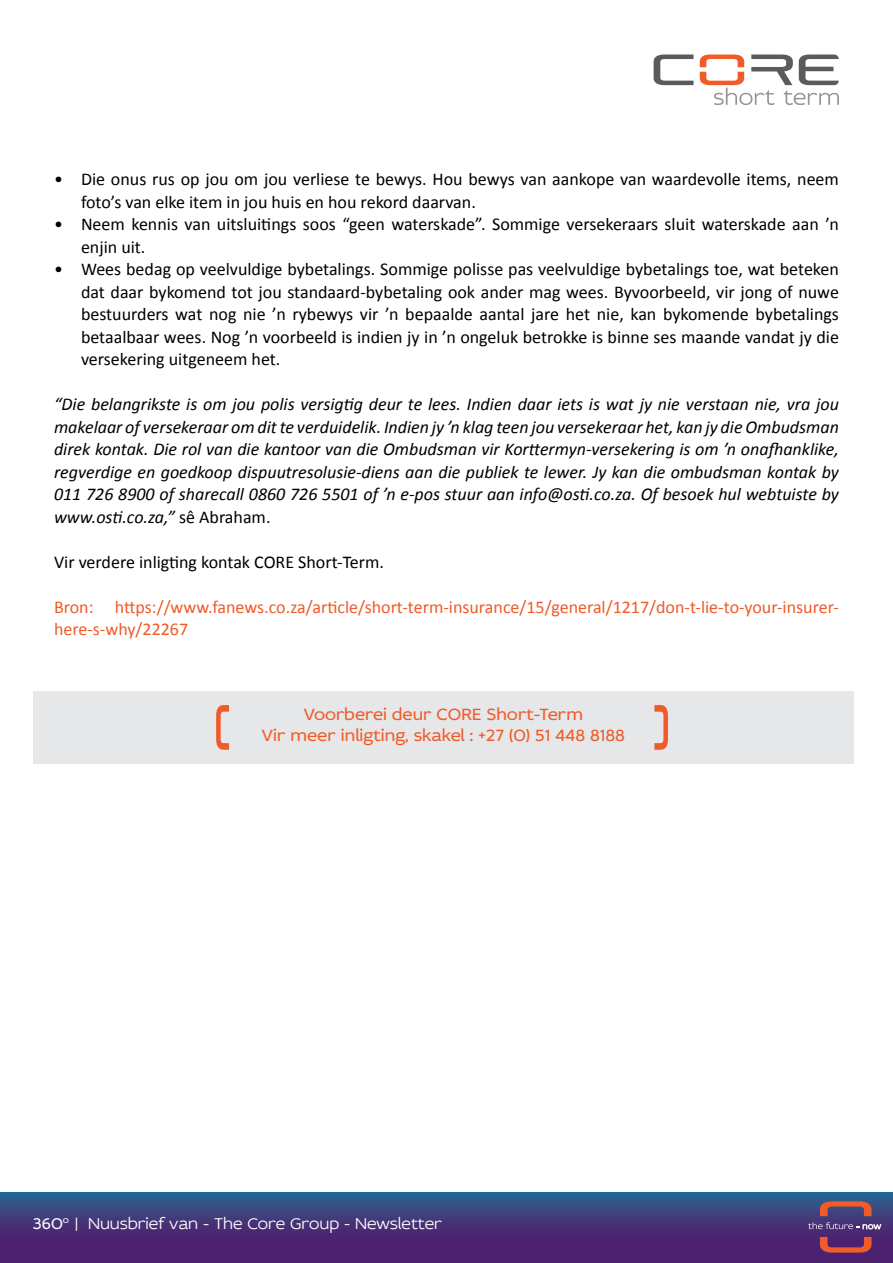
<style>
.page{position:relative;width:893px;height:1263px;background:#fff}
.page>*{position:absolute;margin:0;border:0;box-sizing:border-box;transform-origin:0 0}
.t1{font:18px/22.5px "Calibri";color:#000}
.t2{font:italic 18px/22.5px "Calibri";color:#000;text-align:justify}
.t3{font:18px/22.5px "Calibri";color:#f15a29}
.t4{font:17.25px/20.9px "Idealist Sans";color:#f15a29;text-align:center}
.t5{font:300 16.5px "Idealist Sans";color:#fff}
.s1{font-style:normal}
.s2{font-weight:400}
</style>
<div class="page">
<svg style="left:0;top:1193px;width:893px;height:70px;background:#423579"></svg>
<svg style="left:808px;top:1222px;width:73px;height:7px"></svg>
<svg style="left:820px;top:1201px;width:52px;height:15px"></svg>
<svg style="left:820px;top:1237px;width:52px;height:15px"></svg>
<div style="left:33px;top:691px;width:821px;height:73px;background:#e6e7e8"></div>
<svg style="left:216px;top:705px;width:13px;height:45px"></svg>
<svg style="left:654px;top:705px;width:14px;height:45px"></svg>
<svg style="left:654px;top:55px;width:40px;height:30px"></svg>
<svg style="left:700px;top:55px;width:139px;height:50px"></svg>
<p class="t1" style="left:81px;top:168px;width:759px;text-indent:-27px">• Die onus rus op jou om jou verliese te bewys. Hou bewys van aankope van waardevolle items, neem foto’s van elke item in jou huis en hou rekord daarvan.</p>
<p class="t1" style="left:81px;top:213px;width:759px;text-indent:-27px">• Neem kennis van uitsluitings soos “geen waterskade”. Sommige versekeraars sluit waterskade aan ’n enjin uit.</p>
<p class="t1" style="left:81px;top:258px;width:759px;text-align:justify;text-indent:-27px">• Wees bedag op veelvuldige bybetalings. Sommige polisse pas veelvuldige bybetalings toe, wat beteken dat daar bykomend tot jou standaard-bybetaling ook ander mag wees. Byvoorbeeld, vir jong of nuwe bestuurders wat nog nie ’n rybewys vir ’n bepaalde aantal jare het nie, kan bykomende bybetalings betaalbaar wees. Nog ’n voorbeeld is indien jy in ’n ongeluk betrokke is binne ses maande vandat jy die versekering uitgeneem het.</p>
<p class="t2" style="left:54px;top:392px;width:786px">“Die belangrikste is om jou polis versigtig deur te lees. Indien daar iets is wat jy nie verstaan nie, vra jou makelaar of versekeraar om dit te verduidelik. Indien jy ’n klag teen jou versekeraar het, kan jy die Ombudsman direk kontak. Die rol van die kantoor van die Ombudsman vir Korttermyn-versekering is om ’n onafhanklike, regverdige en goedkoop dispuutresolusie-diens aan die publiek te lewer. Jy kan die ombudsman kontak by 011 726 8900 of sharecall 0860 726 5501 of ’n e-pos stuur aan info@osti.co.za. Of besoek hul webtuiste by www.osti.co.za,” <span class="s1">sê Abraham.</span></p>
<p class="t1" style="left:54px;top:550px;width:332px">Vir verdere inligting kontak CORE Short-Term.</p>
<p class="t3" style="left:54px;top:595px;width:786px">Bron: https://www.fanews.co.za/article/short-term-insurance/15/general/1217/don-t-lie-to-your-insurer&shy;here-s-why/22267</p>
<p class="t4" style="left:262px;top:703px;width:365px">Voorberei deur CORE Short-Term<br>Vir meer inligting, skakel : +27 (0) 51 448 8188</p>
<p class="t5" style="left:33px;top:1212px;width:411px"><span class="s2">360</span><sup>o</sup> | Nuusbrief van - The Core Group - Newsletter</p>
</div>
